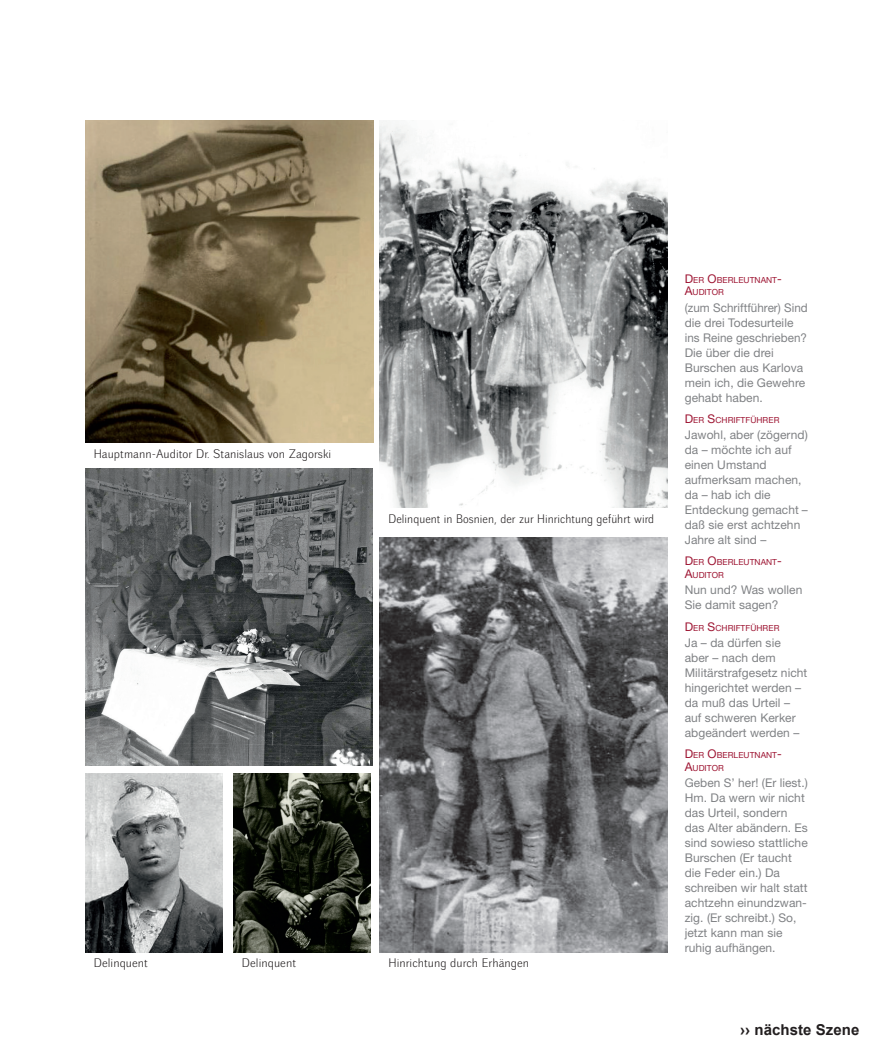
<style>
.page{position:relative;width:893px;height:1063px;background:#fff}
.page>*{position:absolute;margin:0;border:0;box-sizing:border-box;transform-origin:0 0}
.t1{font:700 15px "Arial";letter-spacing:.005em;color:#221e1f}
.t2{font:12px/15px "Helvetica Neue";letter-spacing:.005em;color:#808285}
.t3{font:12px "Walbaum Grotesk 32 Pro";letter-spacing:.005em;color:#231f20}
.t4{font:12px "Walbaum Grotesk 32 Pro";letter-spacing:.005em;color:#231f20;scale:.96 1}
.t5{font:8.4px/12.8px "Helvetica Neue";letter-spacing:.005em;color:#9e1633}
.s1{font-size:12px}
</style>
<div class="page">
<img style="left:85px;top:469px;width:287px;height:296px">
<img style="left:233px;top:774px;width:138px;height:179px">
<img style="left:85px;top:773px;width:137px;height:180px">
<img style="left:380px;top:537px;width:288px;height:416px">
<img style="left:380px;top:120px;width:287px;height:388px">
<img style="left:85px;top:120px;width:288px;height:322px">
<p class="t3" style="left:94px;top:447px;width:239px">Hauptmann-Auditor Dr. Stanislaus von Zagorski</p>
<p class="t4" style="left:388px;top:512px;width:278px">Delinquent in Bosnien, der zur Hinrichtung geführt wird</p>
<p class="t3" style="left:94px;top:957px;width:56px">Delinquent</p>
<p class="t3" style="left:242px;top:957px;width:56px">Delinquent</p>
<p class="t3" style="left:388px;top:957px;width:142px">Hinrichtung durch Erhängen</p>
<p class="t5" style="left:685px;top:273px;width:99px"><span class="s1">D</span>ER <span class="s1">O</span>BERLEUTNANT<span class="s1">-<br>A</span>UDITOR</p>
<p class="t2" style="left:685px;top:300px;width:125px">(zum Schriftführer) Sind die drei Todesurteile ins Reine geschrieben?<br>Die über die drei<br>Burschen aus Karlova mein ich, die Gewehre gehabt haben.</p>
<p class="t5" style="left:685px;top:413px;width:96px"><span class="s1">D</span>ER <span class="s1">S</span>CHRIFTFÜHRER</p>
<p class="t2" style="left:685px;top:427px;width:125px">Jawohl, aber (zögernd) da – möchte ich auf einen Umstand aufmerksam machen, da – hab ich die<br>Entdeckung gemacht – daß sie erst achtzehn<br>Jahre alt sind –</p>
<p class="t5" style="left:685px;top:556px;width:99px"><span class="s1">D</span>ER <span class="s1">O</span>BERLEUTNANT<span class="s1">-<br>A</span>UDITOR</p>
<p class="t2" style="left:685px;top:582px;width:119px">Nun und? Was wollen<br>Sie damit sagen?</p>
<p class="t5" style="left:685px;top:621px;width:96px"><span class="s1">D</span>ER <span class="s1">S</span>CHRIFTFÜHRER</p>
<p class="t2" style="left:685px;top:635px;width:124px">Ja – da dürfen sie aber – nach dem<br>Militärstrafgesetz nicht hingerichtet werden – da muß das Urteil – auf schweren Kerker abgeändert werden –</p>
<p class="t5" style="left:685px;top:749px;width:99px"><span class="s1">D</span>ER <span class="s1">O</span>BERLEUTNANT<span class="s1">-<br>A</span>UDITOR</p>
<p class="t2" style="left:685px;top:775px;width:125px">Geben S’ her! (Er liest.)<br>Hm. Da wern wir nicht das Urteil, sondern das Alter abändern. Es sind sowieso stattliche<br>Burschen (Er taucht die Feder ein.) Da schreiben wir halt statt achtzehn einundzwan&shy;zig. (Er schreibt.) So, jetzt kann man sie ruhig aufhängen.</p>
<p class="t1" style="left:740px;top:1020px;width:121px">›› nächste Szene</p>
</div>
